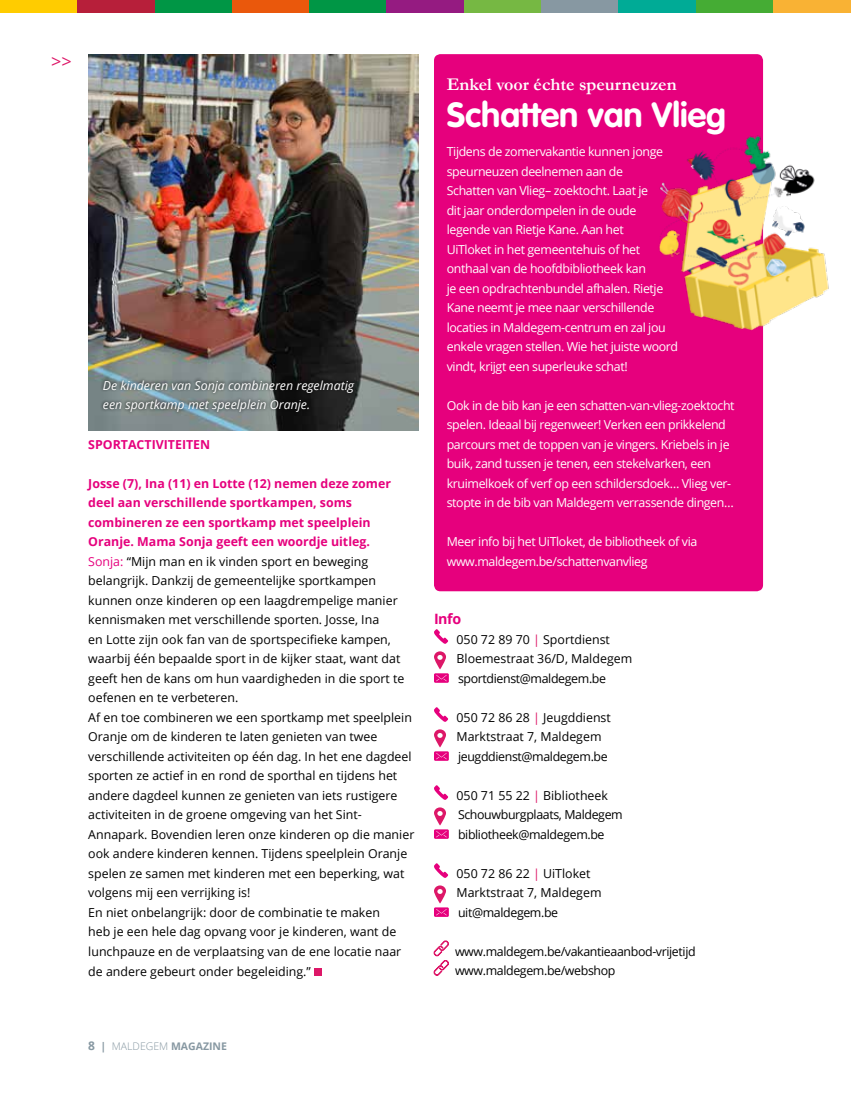
<style>
.page{position:relative;width:851px;height:1106px;background:#fff}
.page>*{position:absolute;margin:0;border:0;box-sizing:border-box;transform-origin:0 0}
.t1{font:700 34.5px "VAG Rounded";color:#fff}
.t2{font:700 18px "Garamond";color:#fff}
.t3{font:18px "Open Sans";color:#dd1768}
.t4{font:700 14.25px "Open Sans";color:#e6007d}
.t5{font:12.3px/19.5px "Open Sans";color:#000}
.t6{font:12.3px/19.5px "Open Sans";letter-spacing:-.03em;color:#fff}
.t7{font:12.3px/19.5px "Open Sans";letter-spacing:-.03em;color:#000}
.t8{font:italic 12.3px/19.5px "Open Sans";color:#fff}
.t9{font:700 12.3px "Open Sans";color:#e6007d}
.t10{font:700 10.5px "Open Sans";color:#8798a2}
.s1{font-weight:700;color:#e6007d}
.s2{color:#e6007d}
.s3{color:#dd1768}
.s4{font-size:12px}
.s5{font-weight:300}
</style>
<div class="page">
<div style="left:0;top:0;width:77px;height:13px;background:#fc0"></div>
<div style="left:77px;top:0;width:78px;height:13px;background:#b71f3a"></div>
<div style="left:155px;top:0;width:77px;height:13px;background:#009645"></div>
<div style="left:232px;top:0;width:77px;height:13px;background:#ea580c"></div>
<div style="left:309px;top:0;width:78px;height:13px;background:#009645"></div>
<div style="left:386px;top:0;width:78px;height:13px;background:#951b81"></div>
<div style="left:464px;top:0;width:77px;height:13px;background:#76b843"></div>
<div style="left:541px;top:0;width:77px;height:13px;background:#8798a2"></div>
<div style="left:618px;top:0;width:78px;height:13px;background:#00ab96"></div>
<div style="left:696px;top:0;width:77px;height:13px;background:#45ac34"></div>
<div style="left:773px;top:0;width:77px;height:13px;background:#f9b234"></div>
<div style="left:434px;top:54px;width:329px;height:537px;background:#e6007d;border-radius:6px"></div>
<svg style="left:434px;top:629px;width:14px;height:15px"></svg>
<svg style="left:434px;top:651px;width:12px;height:18px"></svg>
<div style="left:434px;top:673px;width:15px;height:10px;background:#e6007d"></div>
<svg style="left:436px;top:675px;width:10px;height:6px"></svg>
<svg style="left:434px;top:707px;width:14px;height:15px"></svg>
<svg style="left:434px;top:729px;width:12px;height:18px"></svg>
<div style="left:434px;top:751px;width:15px;height:10px;background:#e6007d"></div>
<svg style="left:436px;top:753px;width:10px;height:6px"></svg>
<svg style="left:434px;top:785px;width:14px;height:15px"></svg>
<svg style="left:434px;top:807px;width:12px;height:18px"></svg>
<div style="left:434px;top:829px;width:15px;height:10px;background:#e6007d"></div>
<svg style="left:436px;top:831px;width:10px;height:6px"></svg>
<svg style="left:434px;top:863px;width:14px;height:15px"></svg>
<svg style="left:434px;top:885px;width:12px;height:18px"></svg>
<div style="left:434px;top:907px;width:15px;height:10px;background:#e6007d"></div>
<svg style="left:436px;top:909px;width:10px;height:6px"></svg>
<svg style="left:434px;top:940px;width:14px;height:35px"></svg>
<div style="left:314px;top:968px;width:7px;height:7px;background:#dd1768"></div>
<img style="left:88px;top:55px;width:330px;height:375px">
<div style="left:100px;top:377px;width:258px;height:39px;background:#000;opacity:.75"></div>
<img style="left:659px;top:127px;width:170px;height:217px">
<h2 class="t3" style="left:51px;top:50px;width:22px">&gt;&gt;</h2>
<p class="t8" style="left:103px;top:375px;width:252px">De kinderen van Sonja combineren regelmatig een sportkamp met speelplein Oranje.</p>
<p class="t9" style="left:88px;top:435px;width:123px">SPORTACTIVITEITEN</p>
<p class="t5" style="left:88px;top:473px;width:327px"><span class="s1">Josse (7), Ina (11) en Lotte (12) nemen deze zomer deel aan verschillende sportkampen, soms combineren ze een sportkamp met speelplein Oranje. Mama Sonja geeft een woordje uitleg.<br></span><span class="s2">Sonja:</span> “Mijn man en ik vinden sport en beweging belangrijk. Dankzij de gemeentelijke sportkampen kunnen onze kinderen op een laagdrempelige manier kennismaken met verschillende sporten. Josse, Ina<br>en Lotte zijn ook fan van de sportspecifieke kampen, waarbij één bepaalde sport in de kijker staat, want dat geeft hen de kans om hun vaardigheden in die sport te oefenen en te verbeteren.<br>Af en toe combineren we een sportkamp met speelplein Oranje om de kinderen te laten genieten van twee verschillende activiteiten op één dag. In het ene dagdeel sporten ze actief in en rond de sporthal en tijdens het andere dagdeel kunnen ze genieten van iets rustigere activiteiten in de groene omgeving van het Sint-Annapark. Bovendien leren onze kinderen op die manier ook andere kinderen kennen. Tijdens speelplein Oranje spelen ze samen met kinderen met een beperking, wat volgens mij een verrijking is!<br>En niet onbelangrijk: door de combinatie te maken<br>heb je een hele dag opvang voor je kinderen, want de lunchpauze en de verplaatsing van de ene locatie naar de andere gebeurt onder begeleiding.”</p>
<h2 class="t2" style="left:446px;top:73px;width:231px">Enkel voor échte speurneuzen</h2>
<h1 class="t1" style="left:446px;top:95px;width:281px">Schatten van Vlieg</h1>
<p class="t6" style="left:446px;top:141px;width:233px">Tijdens de zomervakantie kunnen jonge speurneuzen deelnemen aan de<br>Schatten van Vlieg– zoektocht. Laat je<br>dit jaar onderdompelen in de oude legende van Rietje Kane. Aan het<br>UiTloket in het gemeentehuis of het onthaal van de hoofdbibliotheek kan<br>je een opdrachtenbundel afhalen. Rietje Kane neemt je mee naar verschillende locaties in Maldegem-centrum en zal jou enkele vragen stellen. Wie het juiste woord vindt, krijgt een superleuke schat!</p>
<p class="t6" style="left:446px;top:395px;width:289px">Ook in de bib kan je een schatten-van-vlieg-zoektocht spelen. Ideaal bij regenweer! Verken een prikkelend parcours met de toppen van je vingers. Kriebels in je buik, zand tussen je tenen, een stekelvarken, een kruimelkoek of verf op een schildersdoek… Vlieg ver&shy;stopte in de bib van Maldegem verrassende dingen…</p>
<p class="t6" style="left:446px;top:532px;width:252px">Meer info bij het UiTloket, de bibliotheek of via www.maldegem.be/schattenvanvlieg</p>
<p class="t4" style="left:434px;top:609px;width:29px">Info</p>
<p class="t5" style="left:456px;top:629px;width:177px">050 72 89 70 <span class="s3">|</span> Sportdienst<br>Bloemestraat 36/D, Maldegem sportdienst@maldegem.be</p>
<p class="t5" style="left:456px;top:707px;width:156px">050 72 86 28 <span class="s3">|</span> Jeugddienst<br>Marktstraat 7, Maldegem jeugddienst@maldegem.be</p>
<p class="t7" style="left:456px;top:785px;width:168px">050 71 55 22 <span class="s3">|</span> Bibliotheek<br>Schouwburgplaats, Maldegem bibliotheek@maldegem.be</p>
<p class="t5" style="left:456px;top:863px;width:146px">050 72 86 22 <span class="s3">|</span> UiTloket<br>Marktstraat 7, Maldegem uit@maldegem.be</p>
<p class="t7" style="left:455px;top:941px;width:242px">www.maldegem.be/vakantieaanbod-vrijetijd www.maldegem.be/webshop</p>
<p class="t10" style="left:88px;top:1039px;width:140px"><span class="s4">8</span> | <span class="s5">MALDEGEM</span> MAGAZINE</p>
</div>
